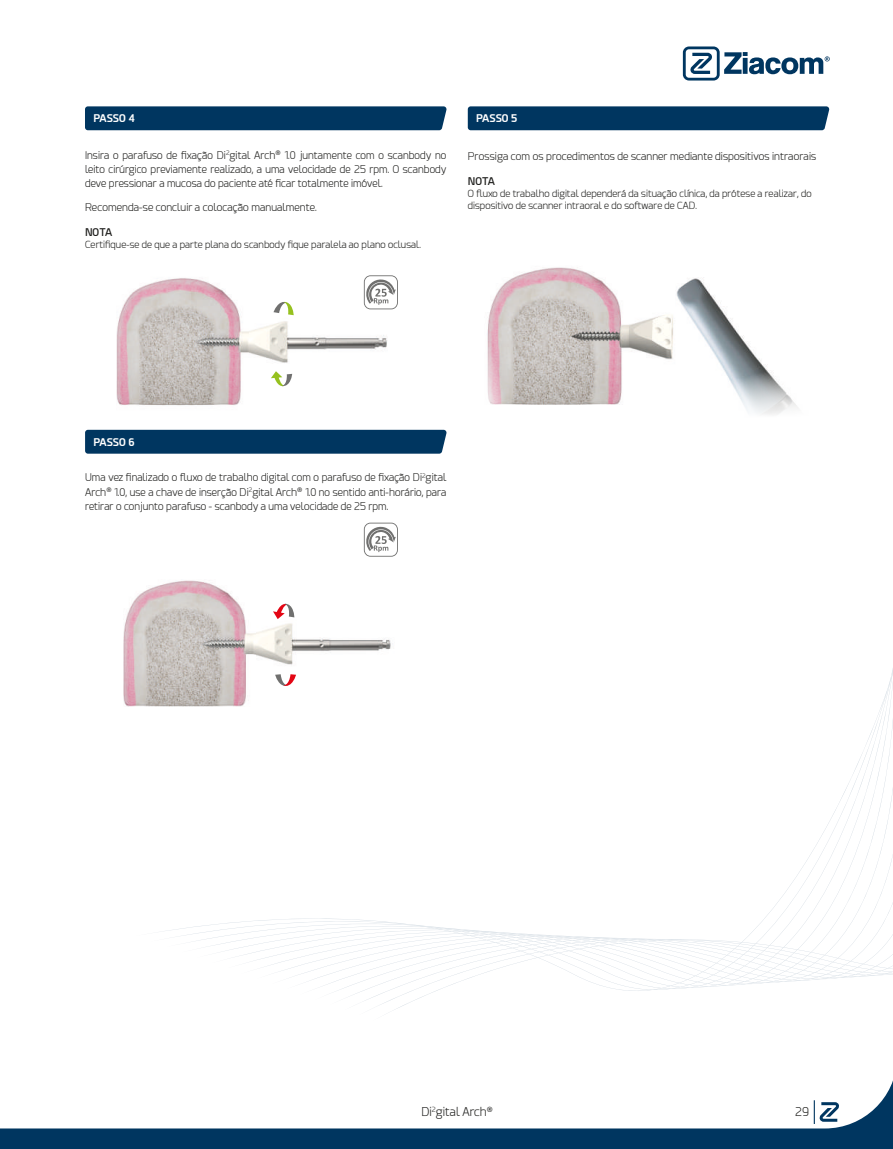
<style>
.page{position:relative;width:893px;height:1149px;background:#fff}
.page>*{position:absolute;margin:0;border:0;box-sizing:border-box;transform-origin:0 0}
.t1{font:300 12px "Esphimere";color:#1d1d1b}
.t2{font:300 10.5px/14.2px "Esphimere";color:#1d1d1b;text-align:justify}
.t3{font:700 10.5px "Esphimere";color:#fff}
.t4{font:600 10.5px "Esphimere";letter-spacing:-.02em;color:#1d1d1b}
.t5{font:300 9.75px/12px "Esphimere";color:#1d1d1b}
</style>
<div class="page">
<svg style="left:683px;top:46px;width:147px;height:34px"></svg>
<div style="left:0;top:1128px;width:199px;height:20px;background:#003660"></div>
<img style="left:116px;top:278px;width:277px;height:128px">
<img style="left:136px;top:556px;width:258px;height:42px">
<img style="left:487px;top:267px;width:311px;height:148px">
<div style="left:85px;top:106px;width:362px;height:24px;background:#003660"></div>
<div style="left:468px;top:106px;width:361px;height:24px;background:#003660"></div>
<div style="left:85px;top:429px;width:362px;height:24px;background:#003660"></div>
<svg style="left:199px;top:574px;width:694px;height:574px;fill:#003660"></svg>
<svg style="left:181px;top:580px;width:712px;height:558px;fill:#003660"></svg>
<svg style="left:163px;top:586px;width:730px;height:543px"></svg>
<svg style="left:145px;top:592px;width:748px;height:527px"></svg>
<svg style="left:132px;top:598px;width:761px;height:512px"></svg>
<svg style="left:129px;top:604px;width:764px;height:496px"></svg>
<svg style="left:127px;top:609px;width:766px;height:482px"></svg>
<svg style="left:126px;top:615px;width:767px;height:466px"></svg>
<svg style="left:124px;top:621px;width:769px;height:451px"></svg>
<svg style="left:123px;top:627px;width:770px;height:436px"></svg>
<svg style="left:123px;top:633px;width:770px;height:420px"></svg>
<svg style="left:123px;top:639px;width:770px;height:405px"></svg>
<svg style="left:123px;top:645px;width:770px;height:389px"></svg>
<svg style="left:123px;top:651px;width:770px;height:374px"></svg>
<svg style="left:123px;top:657px;width:770px;height:358px"></svg>
<svg style="left:123px;top:662px;width:770px;height:344px"></svg>
<svg style="left:123px;top:668px;width:770px;height:328px"></svg>
<svg style="left:274px;top:299px;width:20px;height:16px"></svg>
<svg style="left:271px;top:371px;width:21px;height:17px"></svg>
<svg style="left:273px;top:600px;width:21px;height:19px"></svg>
<svg style="left:275px;top:674px;width:21px;height:14px"></svg>
<svg style="left:364px;top:275px;width:34px;height:34px"></svg>
<svg style="left:364px;top:522px;width:34px;height:34px"></svg>
<p class="t3" style="left:94px;top:112px;width:43px">PASSO 4</p>
<p class="t3" style="left:476px;top:112px;width:43px">PASSO 5</p>
<p class="t2" style="left:85px;top:148px;width:363px">Insira o parafuso de fixação Di<sup>2</sup>gital Arch<sup>®</sup> 1.0 juntamente com o scanbody no leito cirúrgico previamente realizado, a uma velocidade de 25 rpm. O scanbody deve pressionar a mucosa do paciente até ficar totalmente imóvel.</p>
<p class="t2" style="left:85px;top:200px;width:233px">Recomenda-se concluir a colocação manualmente.</p>
<p class="t4" style="left:85px;top:226px;width:29px">NOTA</p>
<p class="t5" style="left:85px;top:239px;width:337px">Certifique-se de que a parte plana do scanbody fique paralela ao plano oclusal.</p>
<p class="t2" style="left:468px;top:149px;width:350px">Prossiga com os procedimentos de scanner mediante dispositivos intraorais</p>
<p class="t4" style="left:468px;top:175px;width:29px">NOTA</p>
<p class="t5" style="left:468px;top:188px;width:345px">O fluxo de trabalho digital dependerá da situação clínica, da prótese a realizar, do dispositivo de scanner intraoral e do software de CAD.</p>
<p class="t3" style="left:94px;top:435px;width:43px">PASSO 6</p>
<p class="t2" style="left:85px;top:470px;width:363px">Uma vez finalizado o fluxo de trabalho digital com o parafuso de fixação Di<sup>2</sup>gital Arch<sup>®</sup> 1.0, use a chave de inserção Di<sup>2</sup>gital Arch<sup>®</sup> 1.0 no sentido anti-horário, para retirar o conjunto parafuso - scanbody a uma velocidade de 25 rpm.</p>
<p class="t1" style="left:421px;top:1104px;width:73px">Di<sup>2</sup>gital Arch<sup>®</sup></p>
<p class="t1" style="left:795px;top:1104px;width:15px">29</p>
</div>
